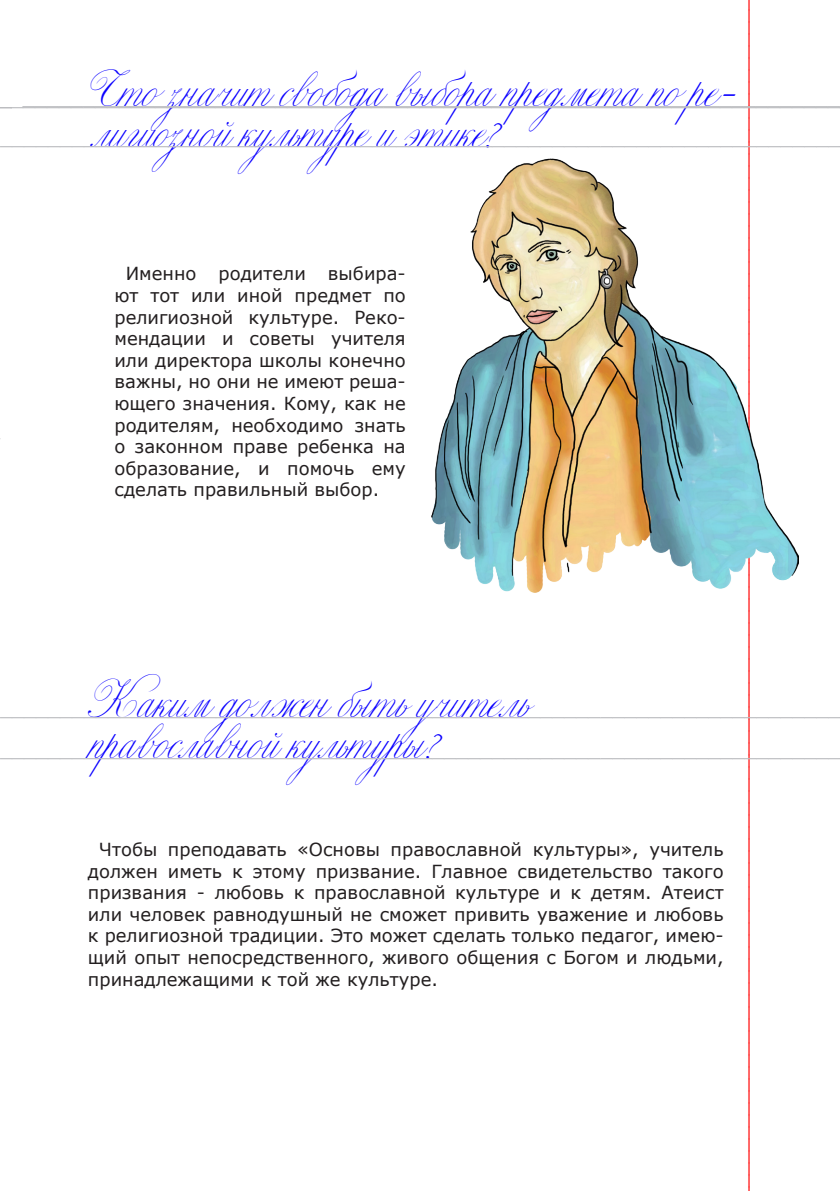
<style>
.page{position:relative;width:840px;height:1191px;background:#fff}
.page>*{position:absolute;margin:0;border:0;box-sizing:border-box;transform-origin:0 0}
.t1{font:34px "Classica One";color:#0b00ff}
.t2{font:24px "Times New Roman";color:#bcbdc0}
.t3{font:24px "Times New Roman";color:#f00}
.t4{font:18px/21.6px "Verdana";color:#231f20;text-align:justify}
</style>
<div class="page">
<img style="left:431px;top:159px;width:366px;height:433px">
<h2 class="t3" style="left:719px;top:1186px;width:1190px;rotate:-90deg">___________________________________________________________________________________________________</h2>
<p class="t1" style="left:90px;top:74px;width:647px">Что значит свобода выбора предмета по ре-</p>
<p class="t2" style="left:0;top:117px;width:841px">______________________________________________________________________</p>
<p class="t2" style="left:0;top:78px;width:841px">__ ____________________________________________________________________</p>
<p class="t1" style="left:90px;top:115px;width:412px">лигиозной культуре и этике?</p>
<p class="t4" style="left:114px;top:262px;width:293px;text-indent:11px">Именно родители выбира&shy;ют тот или иной предмет по религиозной культуре. Реко&shy;мендации и советы учителя или директора школы конечно важны, но они не имеют реша&shy;ющего значения. Кому, как не родителям, необходимо знать о законном праве ребенка на образование, и помочь ему сделать правильный выбор.</p>
<p class="t1" style="left:88px;top:685px;width:442px">Каким должен быть учитель</p>
<p class="t2" style="left:0;top:688px;width:841px">______________________________________________________________________</p>
<p class="t1" style="left:88px;top:726px;width:355px">православной культуры?</p>
<p class="t2" style="left:0;top:729px;width:841px">______________________________________________________________________</p>
<p class="t4" style="left:88px;top:838px;width:636px;text-indent:11px">Чтобы преподавать «Основы православной культуры», учитель должен иметь к этому призвание. Главное свидетельство такого призвания - любовь к православной культуре и к детям. Атеист или человек равнодушный не сможет привить уважение и любовь к религиозной традиции. Это может сделать только педагог, имею&shy;щий опыт непосредственного, живого общения с Богом и людьми, принадлежащими к той же культуре.</p>
</div>
